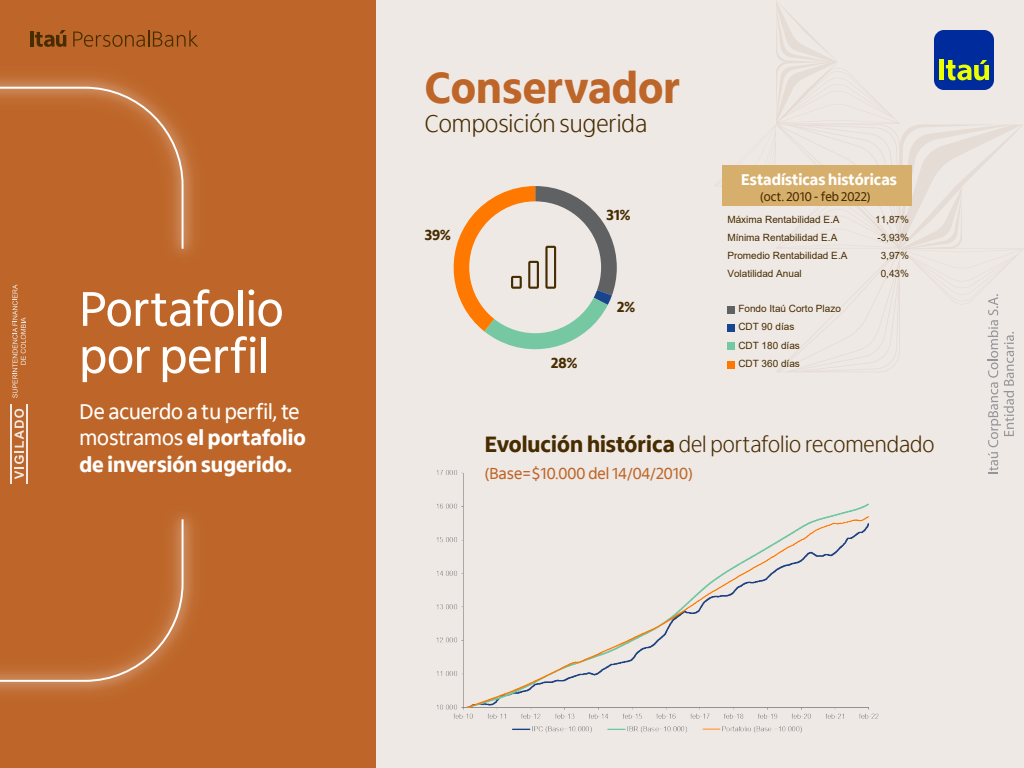
<style>
.page{position:relative;width:1024px;height:768px;background:#efe9e5}
.page>*{position:absolute;margin:0;border:0;box-sizing:border-box;transform-origin:0 0}
.t1{font:51.6px "Itau Icons";color:#472c00}
.t2{font:50px/47px "Itau Display Pro";color:#fff}
.t3{font:800 45px "Itau Display Pro";color:#be6629}
.t4{font:300 25px "Itau Display Pro";color:#472c00}
.t5{font:300 22.9px "Itau Display Pro";color:#472c00}
.t6{font:800 22px/26.4px "Itau Display Pro";color:#fff}
.t7{font:16.5px "Itau Display Pro";color:#be6629}
.t8{font:800 16px "Itau Display Pro";color:#fff}
.t9{font:800 15px "Itau Display Pro";color:#472c00}
.t10{font:13px "Itau Display Pro";color:#472c00}
.t11{font:10px/18.1px "Arial";color:#472c00}
.s1{font-weight:400}
.s2{font-weight:800}
</style>
<div class="page">
<div style="left:0;top:0;width:375px;height:768px;background:#be6629"></div>
<hr style="left:30px;top:32px;width:3px;height:15px;background:#472c00">
<svg style="left:35px;top:30px;width:31px;height:17px"></svg>
<svg style="left:73px;top:31px;width:125px;height:16px"></svg>
<svg style="left:715px;top:2px;width:308px;height:472px"></svg>
<div style="left:727px;top:306px;width:7px;height:7px;background:#606163"></div>
<div style="left:727px;top:324px;width:7px;height:7px;background:#19458d"></div>
<div style="left:727px;top:342px;width:7px;height:7px;background:#75c8a2"></div>
<div style="left:727px;top:361px;width:7px;height:7px;background:#ff7800"></div>
<img style="left:436px;top:464px;width:456px;height:269px">
<div style="left:723px;top:166px;width:189px;height:40px;background:#d7af6c"></div>
<img style="left:0;top:77px;width:194px;height:615px">
<svg style="left:0;top:87px;width:184px;height:595px"></svg>
<svg style="left:453px;top:186px;width:164px;height:164px"></svg>
<h2 class="t2" style="left:79px;top:286px;width:206px">Portafolio por perfil</h2>
<h3 class="t6" style="left:79px;top:399px;width:228px"><span class="s1">De acuerdo a tu perfil, te mostramos</span> el portafolio de inversión sugerido.</h3>
<h3 class="t3" style="left:425px;top:62px;width:257px">Conservador</h3>
<h3 class="t4" style="left:425px;top:109px;width:224px">Composición sugerida</h3>
<h3 class="t9" style="left:425px;top:226px;width:27px">39%</h3>
<h1 class="t1" style="left:507px;top:241px;width:53px">■❖▲▼■▼□□◆▼●■</h1>
<h3 class="t9" style="left:551px;top:354px;width:28px">28%</h3>
<h3 class="t9" style="left:606px;top:206px;width:26px">31%</h3>
<h3 class="t9" style="left:617px;top:298px;width:19px">2%</h3>
<h3 class="t8" style="left:741px;top:170px;width:157px">Estadísticas históricas</h3>
<h3 class="t10" style="left:760px;top:189px;width:112px">(oct. 2010 - feb 2022)</h3>
<p class="t11" style="left:727px;top:210px;width:114px">Máxima Rentabilidad E.A</p>
<p class="t11" style="left:875px;top:210px;width:35px;text-align:center">11,87% -3,93%<br>3,97%<br>0,43%</p>
<p class="t11" style="left:727px;top:228px;width:122px">Mínima Rentabilidad E.A<br>Promedio Rentabilidad E.A<br>Volatilidad Anual</p>
<p class="t11" style="left:738px;top:300px;width:104px">Fondo Itaú Corto Plazo</p>
<p class="t11" style="left:738px;top:318px;width:63px">CDT 90 días<br>CDT 180 días<br>CDT 360 días</p>
<h3 class="t5" style="left:485px;top:431px;width:451px"><span class="s2">Evolución histórica</span> del portafolio recomendado</h3>
<h3 class="t7" style="left:485px;top:464px;width:210px">(Base=$10.000 del 14/04/2010)</h3>
</div>
